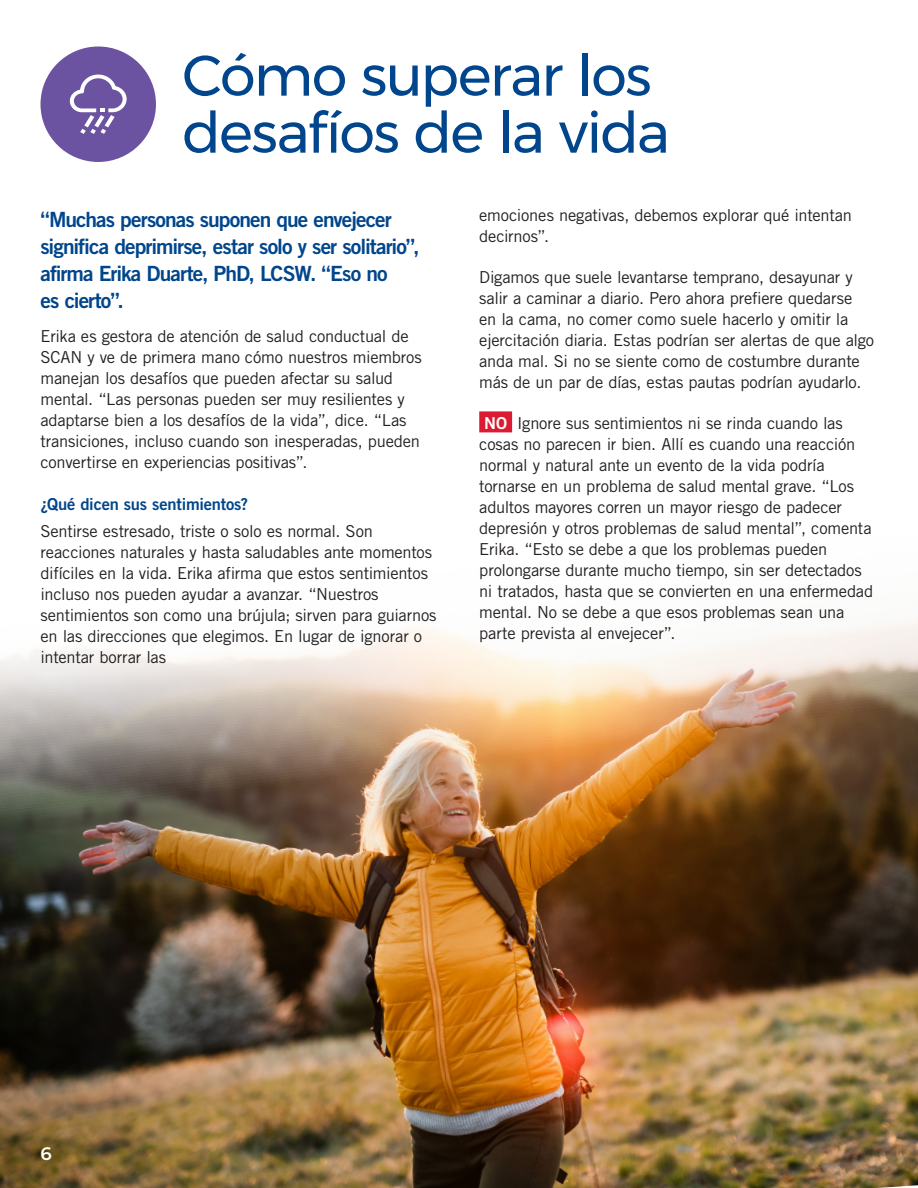
<style>
.page{position:relative;width:918px;height:1188px;background:#fff}
.page>*{position:absolute;margin:0;border:0;box-sizing:border-box;transform-origin:0 0}
.t1{font:57px/57px "Montserrat";letter-spacing:-.03em;color:#01468c}
.t2{font:21px/27px "Trade Gothic LT Std Bd 2";letter-spacing:-.045em;color:#01468c}
.t3{font:600 18px "Montserrat";color:#fff}
.Body{font:16.5px/21px "Trade Gothic LT Std";letter-spacing:-.015em;color:#231f20}
.t4{font:16.5px "Trade Gothic LT Std Bd 2";letter-spacing:-.015em;color:#01468c}
.s1{font-family:"Trade Gothic LT Std Bd 2";color:#fff}
</style>
<div class="page">
<img style="left:0;top:620px;width:917px;height:568px">
<div style="left:479px;top:411px;width:33px;height:21px;background:#dc1a32"></div>
<div style="left:40px;top:46px;width:116px;height:116px;background:#6b53a2;border-radius:50%"></div>
<svg style="left:70px;top:75px;width:57px;height:59px"></svg>
<hr style="left:917px;top:514px;width:1px;height:674px;background:#def3fb">
<h1 class="t1" style="left:182px;top:46px;width:489px">Cómo superar los desafíos de la vida</h1>
<h3 class="t2" style="left:40px;top:206px;width:380px">“Muchas personas suponen que envejecer significa deprimirse, estar solo y ser solitario”, afirma Erika Duarte, PhD, LCSW. “Eso no<br>es cierto”.</h3>
<p class="Body" style="left:40px;top:326px;width:383px">Erika es gestora de atención de salud conductual de SCAN y ve de primera mano cómo nuestros miembros manejan los desafíos que pueden afectar su salud mental. “Las personas pueden ser muy resilientes y adaptarse bien a los desafíos de la vida”, dice. “Las transiciones, incluso cuando son inesperadas, pueden convertirse en experiencias positivas”.</p>
<h3 class="t4" style="left:40px;top:494px;width:209px">¿Qué dicen sus sentimientos?</h3>
<p class="Body" style="left:40px;top:521px;width:398px">Sentirse estresado, triste o solo es normal. Son reacciones naturales y hasta saludables ante momentos difíciles en la vida. Erika afirma que estos sentimientos incluso nos pueden ayudar a avanzar. “Nuestros sentimientos son como una brújula; sirven para guiarnos en las direcciones que elegimos. En lugar de ignorar o intentar borrar las</p>
<p class="Body" style="left:479px;top:204px;width:374px">emociones negativas, debemos explorar qué intentan decirnos”.</p>
<p class="Body" style="left:479px;top:267px;width:396px">Digamos que suele levantarse temprano, desayunar y salir a caminar a diario. Pero ahora prefiere quedarse<br>en la cama, no comer como suele hacerlo y omitir la ejercitación diaria. Estas podrían ser alertas de que algo anda mal. Si no se siente como de costumbre durante más de un par de días, estas pautas podrían ayudarlo.</p>
<p class="Body" style="left:479px;top:413px;width:395px;text-indent:5px"><span class="s1">NO</span> Ignore sus sentimientos ni se rinda cuando las cosas no parecen ir bien. Allí es cuando una reacción normal y natural ante un evento de la vida podría tornarse en un problema de salud mental grave. “Los adultos mayores corren un mayor riesgo de padecer depresión y otros problemas de salud mental”, comenta Erika. “Esto se debe a que los problemas pueden prolongarse durante mucho tiempo, sin ser detectados ni tratados, hasta que se convierten en una enfermedad mental. No se debe a que esos problemas sean una parte prevista al envejecer”.</p>
<p class="t3" style="left:40px;top:1140px;width:13px">6</p>
</div>
